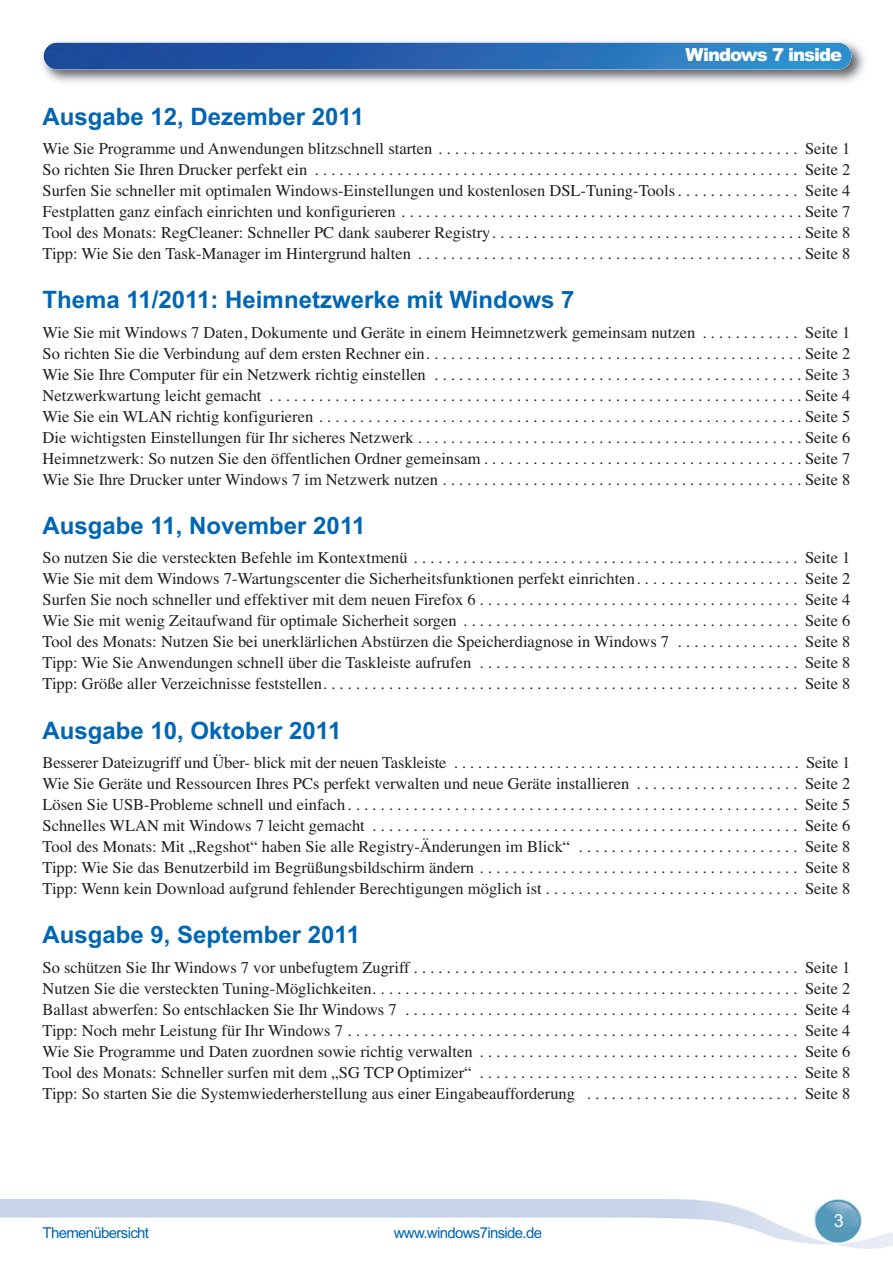
<style>
.page{position:relative;width:893px;height:1263px;background:#fff}
.page>*{position:absolute;margin:0;border:0;box-sizing:border-box;transform-origin:0 0}
.t1{font:700 24px "Arial";color:#0166b3}
.t2{font:900 18px "Arial";letter-spacing:-.055em;color:#fff}
.t3{font:18px "Arial";color:#fff}
.t4{font:16.5px/21px "Times";color:#231f20;text-align:justify}
.t5{font:15px "Arial";letter-spacing:-.045em;color:#0166b3}
</style>
<div class="page">
<img style="left:0;top:1199px;width:893px;height:50px">
<img style="left:42px;top:41px;width:822px;height:42px">
<img style="left:44px;top:43px;width:807px;height:27px;border-radius:14px">
<p class="t2" style="left:685px;top:45px;width:158px">Windows 7 inside</p>
<h1 class="t1" style="left:43px;top:107px;width:323px">Ausgabe 12, Dezember 2011</h1>
<p class="t4" style="left:43px;top:140px;width:809px">Wie Sie Programme und Anwendungen blitzschnell starten . . . . . . . . . . . . . . . . . . . . . . . . . . . . . . . . . . . . . . . . . . . . Seite 1<br>So richten Sie Ihren Drucker perfekt ein . . . . . . . . . . . . . . . . . . . . . . . . . . . . . . . . . . . . . . . . . . . . . . . . . . . . . . . . . . . Seite 2<br>Surfen Sie schneller mit optimalen Windows-Einstellungen und kostenlosen DSL-Tuning-Tools . . . . . . . . . . . . . . . Seite 4<br>Festplatten ganz einfach einrichten und konfigurieren . . . . . . . . . . . . . . . . . . . . . . . . . . . . . . . . . . . . . . . . . . . . . . . . . Seite 7<br>Tool des Monats: RegCleaner: Schneller PC dank sauberer Registry. . . . . . . . . . . . . . . . . . . . . . . . . . . . . . . . . . . . . . Seite 8<br>Tipp: Wie Sie den Task-Manager im Hintergrund halten . . . . . . . . . . . . . . . . . . . . . . . . . . . . . . . . . . . . . . . . . . . . . . . Seite 8</p>
<h1 class="t1" style="left:43px;top:291px;width:533px">Thema 11/2011: Heimnetzwerke mit Windows 7</h1>
<p class="t4" style="left:43px;top:323px;width:809px">Wie Sie mit Windows 7 Daten, Dokumente und Geräte in einem Heimnetzwerk gemeinsam nutzen . . . . . . . . . . . . Seite 1<br>So richten Sie die Verbindung auf dem ersten Rechner ein. . . . . . . . . . . . . . . . . . . . . . . . . . . . . . . . . . . . . . . . . . . . . . Seite 2<br>Wie Sie Ihre Computer für ein Netzwerk richtig einstellen . . . . . . . . . . . . . . . . . . . . . . . . . . . . . . . . . . . . . . . . . . . . . Seite 3<br>Netzwerkwartung leicht gemacht . . . . . . . . . . . . . . . . . . . . . . . . . . . . . . . . . . . . . . . . . . . . . . . . . . . . . . . . . . . . . . . . . Seite 4<br>Wie Sie ein WLAN richtig konfigurieren . . . . . . . . . . . . . . . . . . . . . . . . . . . . . . . . . . . . . . . . . . . . . . . . . . . . . . . . . . . Seite 5<br>Die wichtigsten Einstellungen für Ihr sicheres Netzwerk . . . . . . . . . . . . . . . . . . . . . . . . . . . . . . . . . . . . . . . . . . . . . . . Seite 6<br>Heimnetzwerk: So nutzen Sie den öffentlichen Ordner gemeinsam . . . . . . . . . . . . . . . . . . . . . . . . . . . . . . . . . . . . . . . Seite 7<br>Wie Sie Ihre Drucker unter Windows 7 im Netzwerk nutzen . . . . . . . . . . . . . . . . . . . . . . . . . . . . . . . . . . . . . . . . . . . . Seite 8</p>
<h1 class="t1" style="left:43px;top:517px;width:324px">Ausgabe 11, November 2011</h1>
<p class="t4" style="left:43px;top:549px;width:809px">So nutzen Sie die versteckten Befehle im Kontextmenü . . . . . . . . . . . . . . . . . . . . . . . . . . . . . . . . . . . . . . . . . . . . . . . Seite 1<br>Wie Sie mit dem Windows 7-Wartungscenter die Sicherheitsfunktionen perfekt einrichten. . . . . . . . . . . . . . . . . . . . Seite 2<br>Surfen Sie noch schneller und effektiver mit dem neuen Firefox 6 . . . . . . . . . . . . . . . . . . . . . . . . . . . . . . . . . . . . . . . Seite 4<br>Wie Sie mit wenig Zeitaufwand für optimale Sicherheit sorgen . . . . . . . . . . . . . . . . . . . . . . . . . . . . . . . . . . . . . . . . . Seite 6<br>Tool des Monats: Nutzen Sie bei unerklärlichen Abstürzen die Speicherdiagnose in Windows 7 . . . . . . . . . . . . . . . Seite 8<br>Tipp: Wie Sie Anwendungen schnell über die Taskleiste aufrufen . . . . . . . . . . . . . . . . . . . . . . . . . . . . . . . . . . . . . . . Seite 8<br>Tipp: Größe aller Verzeichnisse feststellen. . . . . . . . . . . . . . . . . . . . . . . . . . . . . . . . . . . . . . . . . . . . . . . . . . . . . . . . . . Seite 8</p>
<h1 class="t1" style="left:43px;top:721px;width:300px">Ausgabe 10, Oktober 2011</h1>
<p class="t4" style="left:43px;top:754px;width:809px">Besserer Dateizugriff und Über- blick mit der neuen Taskleiste . . . . . . . . . . . . . . . . . . . . . . . . . . . . . . . . . . . . . . . . . . . . Seite 1<br>Wie Sie Geräte und Ressourcen Ihres PCs perfekt verwalten und neue Geräte installieren . . . . . . . . . . . . . . . . . . . . Seite 2<br>Lösen Sie USB-Probleme schnell und einfach. . . . . . . . . . . . . . . . . . . . . . . . . . . . . . . . . . . . . . . . . . . . . . . . . . . . . . . Seite 5<br>Schnelles WLAN mit Windows 7 leicht gemacht . . . . . . . . . . . . . . . . . . . . . . . . . . . . . . . . . . . . . . . . . . . . . . . . . . . . Seite 6<br>Tool des Monats: Mit „Regshot“ haben Sie alle Registry-Änderungen im Blick“ . . . . . . . . . . . . . . . . . . . . . . . . . . . Seite 8<br>Tipp: Wie Sie das Benutzerbild im Begrüßungsbildschirm ändern . . . . . . . . . . . . . . . . . . . . . . . . . . . . . . . . . . . . . . . Seite 8<br>Tipp: Wenn kein Download aufgrund fehlender Berechtigungen möglich ist . . . . . . . . . . . . . . . . . . . . . . . . . . . . . . . Seite 8</p>
<h1 class="t1" style="left:43px;top:926px;width:319px">Ausgabe 9, September 2011</h1>
<p class="t4" style="left:43px;top:958px;width:809px">So schützen Sie Ihr Windows 7 vor unbefugtem Zugriff . . . . . . . . . . . . . . . . . . . . . . . . . . . . . . . . . . . . . . . . . . . . . . . Seite 1<br>Nutzen Sie die versteckten Tuning-Möglichkeiten. . . . . . . . . . . . . . . . . . . . . . . . . . . . . . . . . . . . . . . . . . . . . . . . . . . . Seite 2<br>Ballast abwerfen: So entschlacken Sie Ihr Windows 7 . . . . . . . . . . . . . . . . . . . . . . . . . . . . . . . . . . . . . . . . . . . . . . . . Seite 4<br>Tipp: Noch mehr Leistung für Ihr Windows 7 . . . . . . . . . . . . . . . . . . . . . . . . . . . . . . . . . . . . . . . . . . . . . . . . . . . . . . . Seite 4<br>Wie Sie Programme und Daten zuordnen sowie richtig verwalten . . . . . . . . . . . . . . . . . . . . . . . . . . . . . . . . . . . . . . . Seite 6<br>Tool des Monats: Schneller surfen mit dem „SG TCP Optimizer“ . . . . . . . . . . . . . . . . . . . . . . . . . . . . . . . . . . . . . . . Seite 8<br>Tipp: So starten Sie die Systemwiederherstellung aus einer Eingabeaufforderung . . . . . . . . . . . . . . . . . . . . . . . . . . Seite 8</p>
<p class="t5" style="left:43px;top:1227px;width:108px">Themenübersicht</p>
<p class="t5" style="left:394px;top:1227px;width:150px">www.windows7inside.de</p>
<p class="t3" style="left:834px;top:1214px;width:12px">3</p>
</div>
